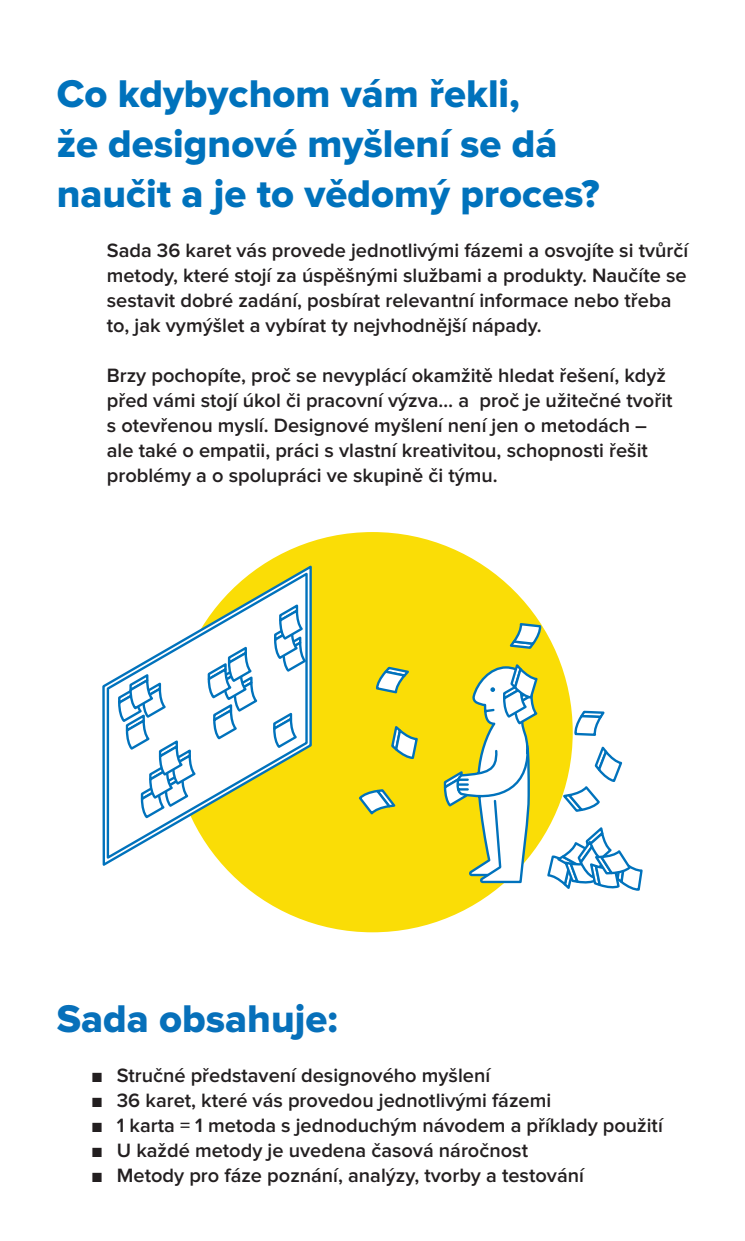
<style>
.page{position:relative;width:745px;height:1241px;background:#fff}
.page>*{position:absolute;margin:0;border:0;box-sizing:border-box;transform-origin:0 0}
.t1{font:40px/50px "Proxima Nova Extrabld";color:#0072bc}
.t2{font:40px "Proxima Nova Extrabld";color:#0770ba}
.t3{font:600 20px/25px "Proxima Nova";color:#231f20}
.s1{font-weight:400;font-size:16px}
</style>
<div class="page">
<div style="left:172px;top:532px;width:400px;height:400px;background:#fadd06;border-radius:50%"></div>
<svg style="left:102px;top:562px;width:210px;height:306px"></svg>
<svg style="left:272px;top:710px;width:27px;height:39px"></svg>
<svg style="left:273px;top:602px;width:35px;height:71px"></svg>
<svg style="left:206px;top:644px;width:53px;height:97px"></svg>
<svg style="left:117px;top:672px;width:81px;height:148px"></svg>
<svg style="left:574px;top:710px;width:31px;height:26px"></svg>
<svg style="left:560px;top:744px;width:63px;height:68px"></svg>
<svg style="left:545px;top:825px;width:98px;height:66px"></svg>
<svg style="left:376px;top:666px;width:33px;height:28px"></svg>
<svg style="left:391px;top:726px;width:27px;height:33px"></svg>
<svg style="left:509px;top:621px;width:33px;height:28px"></svg>
<svg style="left:359px;top:789px;width:37px;height:26px"></svg>
<svg style="left:443px;top:664px;width:96px;height:220px"></svg>
<h1 class="t1" style="left:57px;top:69px;width:544px">Co kdybychom vám řekli,<br>že designové myšlení se dá naučit a je to vědomý proces?</h1>
<p class="t3" style="left:107px;top:238px;width:582px">Sada 36 karet vás provede jednotlivými fázemi a osvojíte si tvůrčí metody, které stojí za úspěšnými službami a produkty. Naučíte se sestavit dobré zadání, posbírat relevantní informace nebo třeba to, jak vymýšlet a vybírat ty nejvhodnější nápady.</p>
<p class="t3" style="left:107px;top:363px;width:567px">Brzy pochopíte, proč se nevyplácí okamžitě hledat řešení, když před vámi stojí úkol či pracovní výzva… a proč je užitečné tvořit s otevřenou myslí. Designové myšlení není jen o metodách – ale také o empatii, práci s vlastní kreativitou, schopnosti řešit problémy a o spolupráci ve skupině či týmu.</p>
<h1 class="t2" style="left:57px;top:995px;width:282px">Sada obsahuje:</h1>
<p class="t3" style="left:92px;top:1063px;width:399px"><span class="s1">■</span> Stručné představení designového myšlení</p>
<p class="t3" style="left:92px;top:1088px;width:460px"><span class="s1">■</span> 36 karet, které vás provedou jednotlivými fázemi</p>
<p class="t3" style="left:92px;top:1113px;width:572px"><span class="s1">■</span> 1 karta = 1 metoda s jednoduchým návodem a příklady použití</p>
<p class="t3" style="left:92px;top:1138px;width:437px"><span class="s1">■</span> U každé metody je uvedena časová náročnost</p>
<p class="t3" style="left:92px;top:1163px;width:493px"><span class="s1">■</span> Metody pro fáze poznání, analýzy, tvorby a testování</p>
</div>
